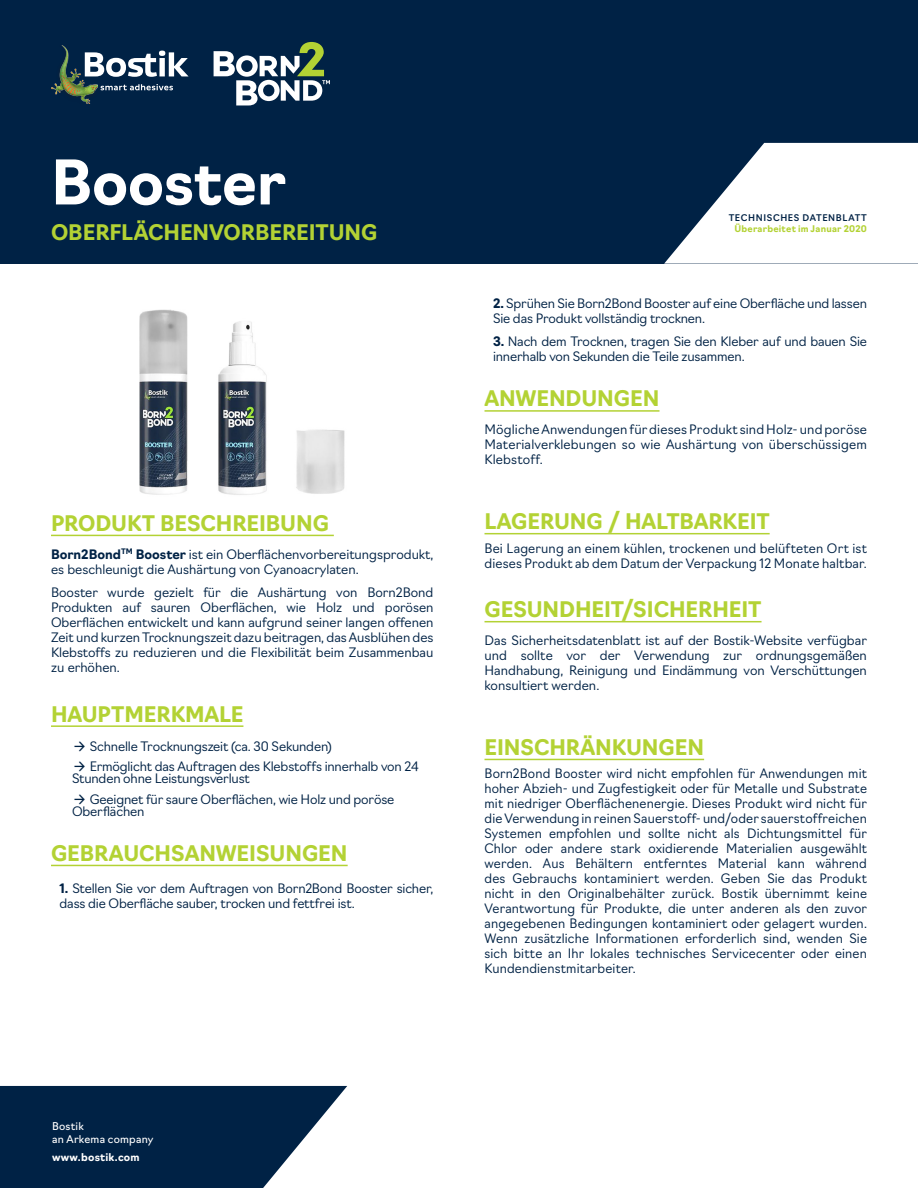
<style>
.page{position:relative;width:918px;height:1188px;background:#fff}
.page>*{position:absolute;margin:0;border:0;box-sizing:border-box;transform-origin:0 0}
.t1{font:700 60px "Navigo";letter-spacing:-.005em;color:#fff}
.t2{font:700 21px "Navigo";letter-spacing:-.005em;color:#b3d234}
.t3{font:300 12.75px/15px "Navigo";letter-spacing:-.005em;color:#002245}
.t4{font:300 12.75px/15px "Navigo";letter-spacing:.015em;color:#002245}
.t5{font:10.5px/13.5px "Navigo";letter-spacing:.02em;color:#fff}
.t6{font:700 10.5px "Navigo";letter-spacing:.02em;color:#fff}
.t7{font:700 9px "Navigo";letter-spacing:.025em;color:#b3d234}
.t8{font:500 9px "Navigo";letter-spacing:.07em;color:#002245}
.s1{font-weight:700}
</style>
<div class="page">
<hr style="left:51px;top:535px;width:283px;height:1px;background:#b3d234">
<hr style="left:51px;top:725px;width:192px;height:2px;background:#b3d234">
<hr style="left:51px;top:865px;width:297px;height:1px;background:#b3d234">
<svg style="left:0;top:1086px;width:347px;height:102px;background:#1e3c5b"></svg>
<hr style="left:485px;top:410px;width:175px;height:2px;background:#b3d234">
<hr style="left:485px;top:533px;width:285px;height:1px;background:#b3d234">
<hr style="left:485px;top:621px;width:277px;height:1px;background:#b3d234">
<hr style="left:485px;top:759px;width:219px;height:1px;background:#b3d234">
<div style="left:0;top:0;width:918px;height:264px;background:#002245"></div>
<svg style="left:664px;top:143px;width:254px;height:121px"></svg>
<img style="left:139px;top:309px;width:206px;height:186px">
<svg style="left:214px;top:42px;width:116px;height:63px"></svg>
<img style="left:51px;top:45px;width:46px;height:59px">
<svg style="left:101px;top:84px;width:72px;height:6px"></svg>
<svg style="left:85px;top:51px;width:104px;height:26px"></svg>
<h1 class="t1" style="left:51px;top:136px;width:236px">Booster</h1>
<h2 class="t2" style="left:51px;top:216px;width:328px">OBERFLÄCHENVORBEREITUNG</h2>
<h2 class="t2" style="left:51px;top:507px;width:279px">PRODUKT BESCHREIBUNG</h2>
<p class="t3" style="left:51px;top:545px;width:384px"><span class="s1">Born2Bond</span><sup>TM</sup> <span class="s1">Booster</span> ist ein Oberflächenvorbereitungsprodukt, es beschleunigt die Aushärtung von Cyanoacrylaten.</p>
<p class="t3" style="left:51px;top:584px;width:384px;text-align:justify">Booster wurde gezielt für die Aushärtung von Born2Bond Produkten auf sauren Oberflächen, wie Holz und porösen Oberflächen entwickelt und kann aufgrund seiner langen offenen Zeit und kurzen Trocknungszeit dazu beitragen, das Ausblühen des Klebstoffs zu reduzieren und die Flexibilität beim Zusammenbau zu erhöhen.</p>
<h2 class="t2" style="left:51px;top:698px;width:194px">HAUPTMERKMALE</h2>
<p class="t3" style="left:72px;top:738px;width:261px">→ Schnelle Trocknungszeit (ca. 30 Sekunden)</p>
<p class="t3" style="left:72px;top:760px;width:348px;line-height:12px">→ Ermöglicht das Auftragen des Klebstoffs innerhalb von 24<br>Stunden ohne Leistungsverlust</p>
<p class="t3" style="left:72px;top:792px;width:324px;line-height:12px">→ Geeignet für saure Oberflächen, wie Holz und poröse<br>Oberflächen</p>
<h2 class="t2" style="left:51px;top:837px;width:298px">GEBRAUCHSANWEISUNGEN</h2>
<p class="t3" style="left:60px;top:880px;width:375px"><span class="s1">1.</span> Stellen Sie vor dem Auftragen von Born2Bond Booster sicher, dass die Oberfläche sauber, trocken und fettfrei ist.</p>
<p class="t8" style="left:729px;top:210px;width:140px">TECHNISCHES DATENBLATT</p>
<p class="t7" style="left:734px;top:221px;width:134px">Überarbeitet im Januar 2020</p>
<p class="t3" style="left:493px;top:294px;width:375px"><span class="s1">2.</span> Sprühen Sie Born2Bond Booster auf eine Oberfläche und lassen<br>Sie das Produkt vollständig trocknen.</p>
<p class="t3" style="left:493px;top:333px;width:375px"><span class="s1">3.</span> Nach dem Trocknen, tragen Sie den Kleber auf und bauen Sie innerhalb von Sekunden die Teile zusammen.</p>
<h2 class="t2" style="left:485px;top:382px;width:176px">ANWENDUNGEN</h2>
<p class="t3" style="left:485px;top:421px;width:384px;text-align:justify">Mögliche Anwendungen für dieses Produkt sind Holz- und poröse Materialverklebungen so wie Aushärtung von überschüssigem Klebstoff.</p>
<h2 class="t2" style="left:485px;top:505px;width:287px">LAGERUNG / HALTBARKEIT</h2>
<p class="t4" style="left:485px;top:540px;width:384px">Bei Lagerung an einem kühlen, trockenen und belüfteten Ort ist dieses Produkt ab dem Datum der Verpackung 12 Monate haltbar.</p>
<h2 class="t2" style="left:485px;top:593px;width:279px">GESUNDHEIT/SICHERHEIT</h2>
<p class="t3" style="left:485px;top:632px;width:384px;text-align:justify">Das Sicherheitsdatenblatt ist auf der Bostik-Website verfügbar und sollte vor der Verwendung zur ordnungsgemäßen Handhabung, Reinigung und Eindämmung von Verschüttungen konsultiert werden.</p>
<h2 class="t2" style="left:485px;top:731px;width:221px">EINSCHRÄNKUNGEN</h2>
<p class="t3" style="left:485px;top:765px;width:384px;text-align:justify">Born2Bond Booster wird nicht empfohlen für Anwendungen mit hoher Abzieh- und Zugfestigkeit oder für Metalle und Substrate mit niedriger Oberflächenenergie. Dieses Produkt wird nicht für die Verwendung in reinen Sauerstoff- und/oder sauerstoffreichen Systemen empfohlen und sollte nicht als Dichtungsmittel für Chlor oder andere stark oxidierende Materialien ausgewählt werden. Aus Behältern entferntes Material kann während des Gebrauchs kontaminiert werden. Geben Sie das Produkt nicht in den Originalbehälter zurück. Bostik übernimmt keine Verantwortung für Produkte, die unter anderen als den zuvor angegebenen Bedingungen kontaminiert oder gelagert wurden.<br>Wenn zusätzliche Informationen erforderlich sind, wenden Sie sich bitte an Ihr lokales technisches Servicecenter oder einen Kundendienstmitarbeiter.</p>
<p class="t5" style="left:52px;top:1119px;width:103px">Bostik<br>an Arkema company</p>
<p class="t6" style="left:52px;top:1149px;width:89px">www.bostik.com</p>
</div>
